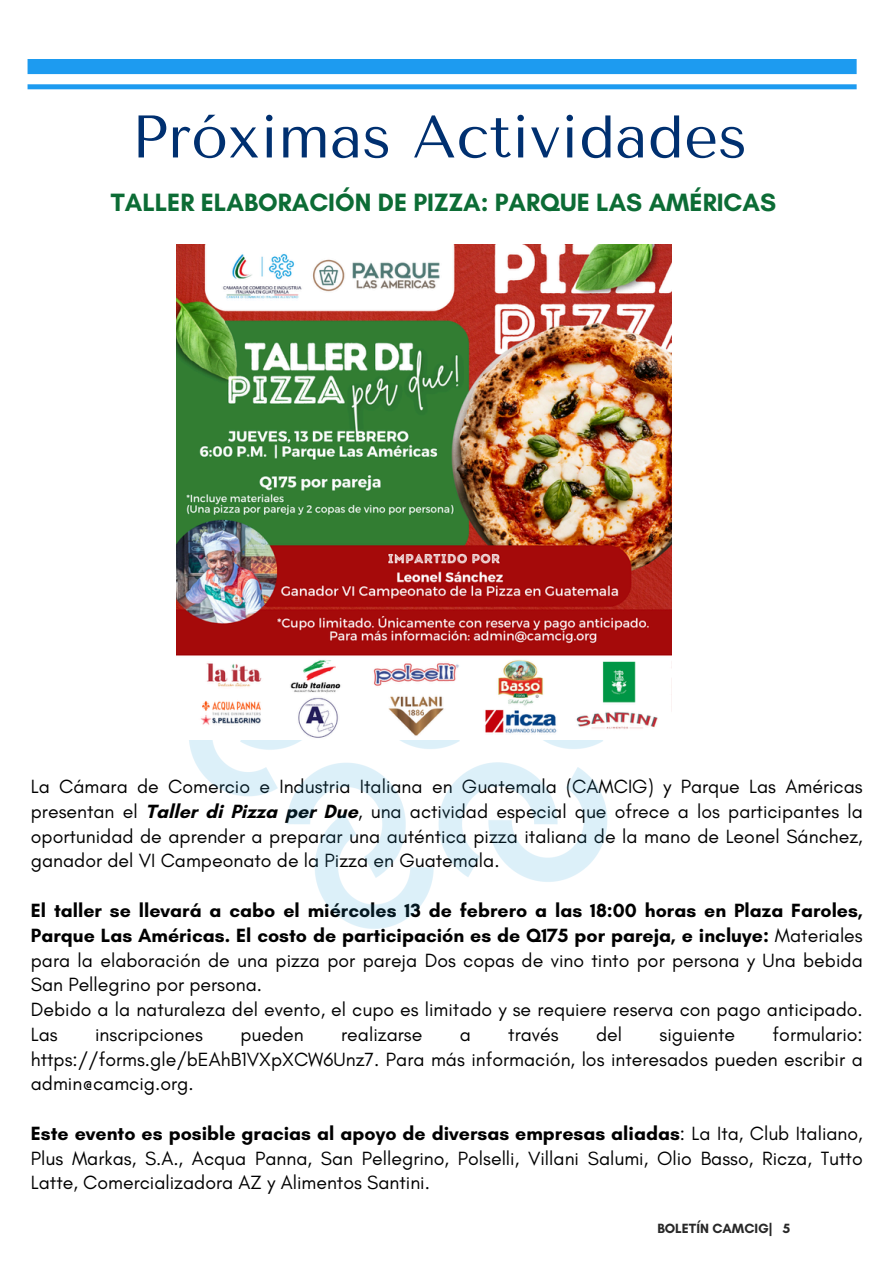
<style>
.page{position:relative;width:894px;height:1264px;background:#fff}
.page>*{position:absolute;margin:0;border:0;box-sizing:border-box;transform-origin:0 0}
.t1{font:60px "Tenor Sans";color:#003070}
.t2{font:700 25.5px "Glacial Indifference";color:#0c6c35}
.t3{font:19.5px/24.8px "Glacial Indifference";color:#000;text-align:justify}
.t4{font:700 13.65px "Glacial Indifference";color:#282828}
.s1{font-weight:700}
</style>
<div class="page">
<svg style="left:28px;top:59px;width:828px;height:30px"></svg>
<img style="left:189px;top:353px;width:483px;height:576px">
<img style="left:176px;top:244px;width:495px;height:495px">
<h3 class="t1" style="left:131px;top:102px;width:617px">Próximas Actividades</h3>
<h3 class="t2" style="left:111px;top:187px;width:666px">TALLER ELABORACIÓN DE PIZZA: PARQUE LAS AMÉRICAS</h3>
<h1 class="t3" style="left:31px;top:774px;width:833px">La Cámara de Comercio e Industria Italiana en Guatemala (CAMCIG) y Parque Las Américas presentan el <span class="s1">Taller di Pizza per Due</span>, una actividad especial que ofrece a los participantes la oportunidad de aprender a preparar una auténtica pizza italiana de la mano de Leonel Sánchez, ganador del VI Campeonato de la Pizza en Guatemala.</h1>
<h2 class="t3" style="left:31px;top:897px;width:833px;text-align:left"><span class="s1">El taller se llevará a cabo el miércoles 13 de febrero a las 18:00 horas en Plaza Faroles, Parque Las Américas. El costo de participación es de Q175 por pareja, e incluye:</span> Materiales para la elaboración de una pizza por pareja Dos copas de vino tinto por persona y Una bebida San Pellegrino por persona.<br>Debido a la naturaleza del evento, el cupo es limitado y se requiere reserva con pago anticipado.<br>Las</h2>
<h2 class="t3" style="left:31px;top:1021px;width:833px;text-indent:741px">formulario: https://forms.gle/bEAhB1VXpXCW6Unz7. Para más información, los interesados pueden escribir a admin@camcig.org.</h2>
<p class="t3" style="left:31px;top:1120px;width:833px"><span class="s1">Este evento es posible gracias al apoyo de diversas empresas aliadas</span>: La Ita, Club Italiano, Plus Markas, S.A., Acqua Panna, San Pellegrino, Polselli, Villani Salumi, Olio Basso, Ricza, Tutto Latte, Comercializadora AZ y Alimentos Santini.</p>
<p class="t4" style="left:657px;top:1219px;width:134px">BOLETÍN CAMCIG| 5</p>
<h2 class="t3" style="left:95px;top:1021px;width:109px">inscripciones</h2>
<h2 class="t3" style="left:240px;top:1021px;width:65px">pueden</h2>
<h2 class="t3" style="left:341px;top:1021px;width:83px">realizarse</h2>
<h2 class="t3" style="left:459px;top:1021px;width:13px">a</h2>
<h2 class="t3" style="left:508px;top:1021px;width:52px">través</h2>
<h2 class="t3" style="left:596px;top:1021px;width:28px">del</h2>
<h2 class="t3" style="left:659px;top:1021px;width:77px">siguiente</h2>
</div>
